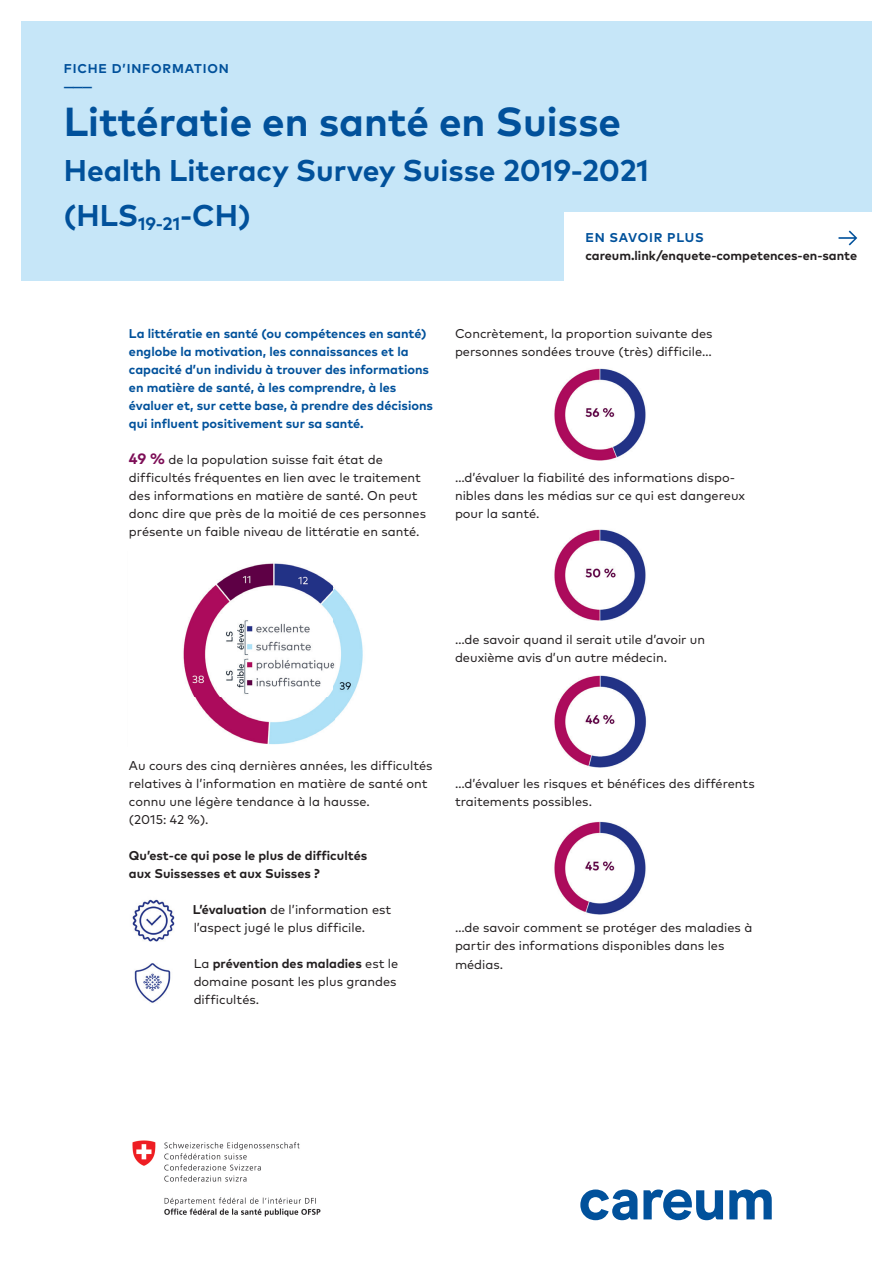
<style>
.page{position:relative;width:893px;height:1263px;background:#fff}
.page>*{position:absolute;margin:0;border:0;box-sizing:border-box;transform-origin:0 0}
.t1{font:700 40.5px "Mark OT";color:#01519b}
.t2{font:700 30px/45px "Mark OT";color:#01519b}
.t3{font:12.75px/18px "Mark OT";color:#231f20}
.t4{font:700 12.75px/18px "Mark OT";color:#01519b}
.t5{font:700 12.75px/18px "Mark OT";color:#231f20}
.t6{font:700 12.75px/19.5px "Mark OT";letter-spacing:.065em;color:#01519b}
.s1{font-weight:700;font-size:15px;color:#7d0e57}
.s2{font-weight:700}
</style>
<div class="page">
<div style="left:21px;top:21px;width:851px;height:260px;background:#c6e6f8"></div>
<div style="left:564px;top:212px;width:329px;height:70px;background:#fff"></div>
<svg style="left:838px;top:231px;width:19px;height:14px"></svg>
<svg style="left:729px;top:1189px;width:43px;height:30px"></svg>
<svg style="left:580px;top:1189px;width:57px;height:31px"></svg>
<svg style="left:643px;top:1189px;width:80px;height:31px"></svg>
<img style="left:132px;top:899px;width:43px;height:43px">
<img style="left:134px;top:963px;width:37px;height:40px">
<img style="left:554px;top:368px;width:92px;height:93px">
<img style="left:554px;top:529px;width:92px;height:92px">
<img style="left:554px;top:675px;width:93px;height:93px">
<img style="left:554px;top:821px;width:92px;height:94px">
<img style="left:183px;top:563px;width:180px;height:182px">
<img style="left:132px;top:1140px;width:189px;height:77px">
<p class="t6" style="left:64px;top:58px;width:166px">FICHE D’INFORMATION ———</p>
<h1 class="t1" style="left:64px;top:95px;width:559px">Littératie en santé en Suisse</h1>
<h2 class="t2" style="left:64px;top:147px;width:587px">Health Literacy Survey Suisse 2019-2021 (HLS<sub>19-21</sub>-CH)</h2>
<p class="t6" style="left:585px;top:228px;width:120px">EN SAVOIR PLUS</p>
<p class="t5" style="left:585px;top:247px;width:273px">careum.link/enquete-competences-en-sante</p>
<p class="t4" style="left:129px;top:324px;width:306px">La littératie en santé (ou compétences en santé) englobe la motivation, les connaissances et la capacité d’un individu à trouver des informations en matière de santé, à les comprendre, à les évaluer et, sur cette base, à prendre des décisions qui influent positivement sur sa santé.</p>
<p class="t3" style="left:129px;top:451px;width:299px"><span class="s1">49 %</span> de la population suisse fait état de difficultés fréquentes en lien avec le traitement des informations en matière de santé. On peut donc dire que près de la moitié de ces personnes présente un faible niveau de littératie en santé.</p>
<p class="t3" style="left:455px;top:325px;width:259px">Concrètement, la proportion suivante des personnes sondées trouve (très) difficile…</p>
<p class="t3" style="left:455px;top:469px;width:292px">…d’évaluer la fiabilité des informations dispo&shy;nibles dans les médias sur ce qui est dangereux pour la santé.</p>
<p class="t3" style="left:455px;top:631px;width:252px">…de savoir quand il serait utile d’avoir un deuxième avis d’un autre médecin.</p>
<p class="t3" style="left:129px;top:757px;width:305px">Au cours des cinq dernières années, les difficultés relatives à l’information en matière de santé ont connu une légère tendance à la hausse.<br>(2015: 42 %).</p>
<p class="t5" style="left:129px;top:846px;width:240px">Qu’est-ce qui pose le plus de difficultés aux Suissesses et aux Suisses ?</p>
<p class="t3" style="left:193px;top:901px;width:200px"><span class="s2">L’évaluation</span> de l’information est l’aspect jugé le plus difficile.</p>
<p class="t3" style="left:194px;top:955px;width:206px">La <span class="s2">prévention des maladies</span> est le domaine posant les plus grandes difficultés.</p>
<p class="t3" style="left:455px;top:775px;width:301px">…d’évaluer les risques et bénéfices des différents traitements possibles.</p>
<p class="t3" style="left:455px;top:919px;width:299px">…de savoir comment se protéger des maladies à partir des informations disponibles dans les médias.</p>
</div>
